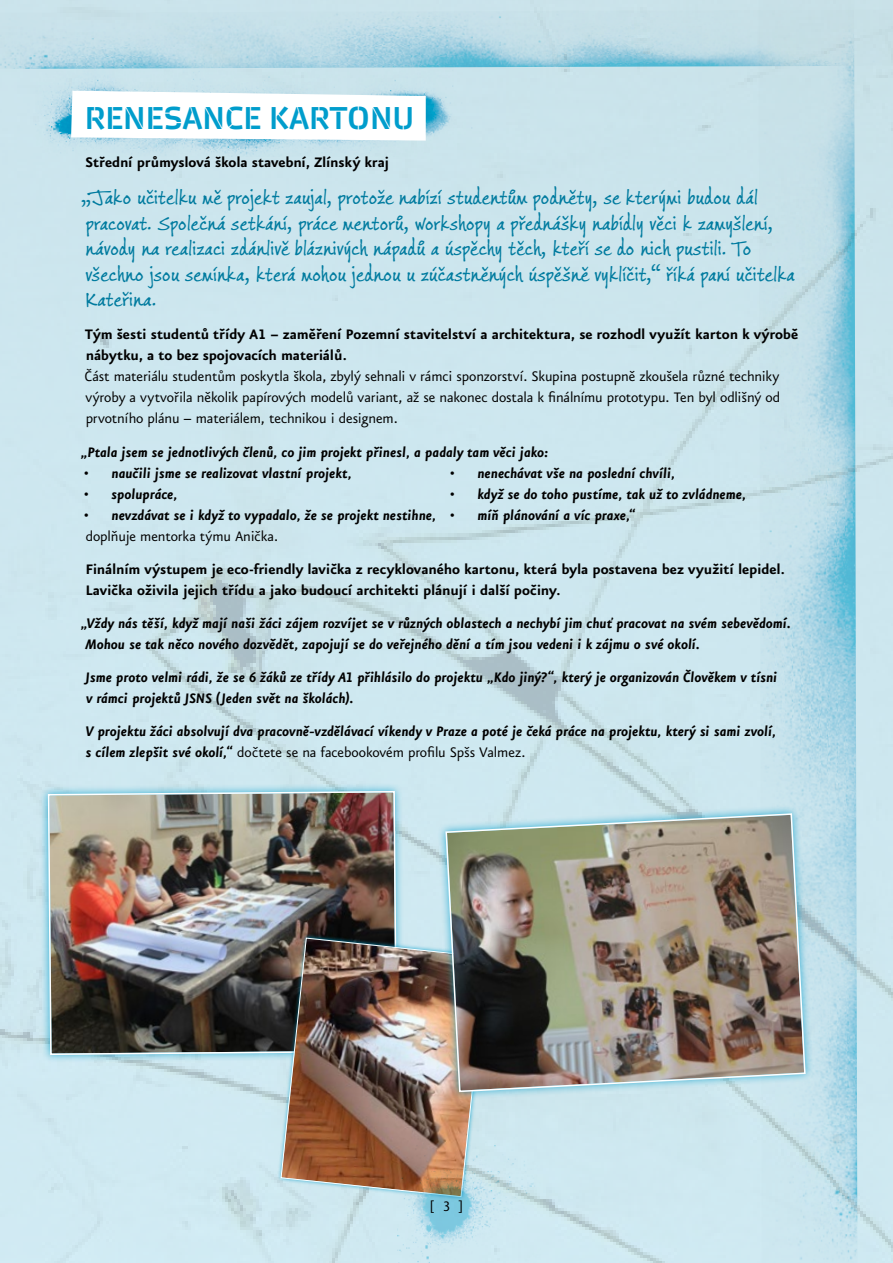
<style>
.page{position:relative;width:893px;height:1263px;background:#fff}
.page>*{position:absolute;margin:0;border:0;box-sizing:border-box;transform-origin:0 0}
.t1{font:31.5px "Vida Stencil 33 Pro";color:#009dcc}
.t2{font:21px/25.5px "Jimmy Crack Corn Pro";letter-spacing:.02em;color:#007b9f}
.t3{font:italic 700 16.5px/21px "Eureka Sans OT";letter-spacing:-.005em;color:#000}
.t4{font:700 16.5px/21px "Eureka Sans OT";letter-spacing:-.01em;color:#000}
.t5{font:16.5px/21px "Eureka Sans OT";letter-spacing:-.01em;color:#000;text-align:justify}
.s1{font-weight:400;font-style:normal}
</style>
<div class="page">
<img style="left:0;top:0;width:893px;height:1263px">
<div style="left:40px;top:783px;width:365px;height:280px;background:#009dcc;opacity:.75"></div>
<img style="left:47px;top:790px;width:351px;height:473px">
<div style="left:277px;top:934px;width:214px;height:267px;background:#009dcc;opacity:.75"></div>
<img style="left:280px;top:937px;width:165px;height:260px">
<div style="left:437px;top:805px;width:377px;height:295px;background:#009dcc;opacity:.75"></div>
<img style="left:445px;top:812px;width:361px;height:337px">
<img style="left:36px;top:65px;width:458px;height:92px">
<svg style="left:71px;top:91px;width:355px;height:50px"></svg>
<img style="left:398px;top:1128px;width:143px;height:135px">
<h1 class="t1" style="left:85px;top:98px;width:331px">RENESANCE KARTONU</h1>
<p class="t4" style="left:86px;top:152px;width:305px">Střední průmyslová škola stavební, Zlínský kraj</p>
<p class="t2" style="left:81px;top:186px;width:715px">„Jako učitelku mě projekt zaujal, protože nabízí studentům podněty, se kterými budou dál pracovat. Společná setkání, práce mentorů, workshopy a přednášky nabídly věci k zamyšlení, návody na realizaci zdánlivě bláznivých nápadů a úspěchy těch, kteří se do nich pustili. To všechno jsou semínka, která mohou jednou u zúčastněných úspěšně vyklíčit,“ říká paní učitelka Kateřina.</p>
<p class="t4" style="left:85px;top:325px;width:715px">Tým šesti studentů třídy A1 – zaměření Pozemní stavitelství a architektura, se rozhodl využít karton k výrobě nábytku, a to bez spojovacích materiálů.</p>
<p class="t5" style="left:85px;top:367px;width:697px">Část materiálu studentům poskytla škola, zbylý sehnali v rámci sponzorství. Skupina postupně zkoušela různé techniky výroby a vytvořila několik papírových modelů variant, až se nakonec dostala k finálnímu prototypu. Ten byl odlišný od prvotního plánu – materiálem, technikou i designem.</p>
<p class="t3" style="left:80px;top:442px;width:469px">„Ptala jsem se jednotlivých členů, co jim projekt přinesl, a padaly tam věci jako:</p>
<p class="t3" style="left:84px;top:463px;width:270px"><span class="s1">•</span> naučili jsme se realizovat vlastní projekt,</p>
<p class="t3" style="left:84px;top:484px;width:96px"><span class="s1">•</span> spolupráce,</p>
<p class="t3" style="left:84px;top:505px;width:354px"><span class="s1">•</span> nevzdávat se i když to vypadalo, že se projekt nestihne,</p>
<p class="t3" style="left:449px;top:463px;width:227px"><span class="s1">•</span> nenechávat vše na poslední chvíli,</p>
<p class="t3" style="left:449px;top:484px;width:298px"><span class="s1">•</span> když se do toho pustíme, tak už to zvládneme,</p>
<p class="t3" style="left:449px;top:505px;width:188px"><span class="s1">•</span> míň plánování a víc praxe,“</p>
<p class="t5" style="left:86px;top:526px;width:194px">doplňuje mentorka týmu Anička.</p>
<p class="t4" style="left:85px;top:559px;width:701px">Finálním výstupem je eco-friendly lavička z recyklovaného kartonu, která byla postavena bez využití lepidel.<br>Lavička oživila jejich třídu a jako budoucí architekti plánují i další počiny.</p>
<p class="t3" style="left:80px;top:613px;width:712px">„Vždy nás těší, když mají naši žáci zájem rozvíjet se v různých oblastech a nechybí jim chuť pracovat na svém sebevědomí.<br>Mohou se tak něco nového dozvědět, zapojují se do veřejného dění a tím jsou vedeni i k zájmu o své okolí.</p>
<p class="t3" style="left:86px;top:667px;width:693px">Jsme proto velmi rádi, že se 6 žáků ze třídy A1 přihlásilo do projektu „Kdo jiný?“, který je organizován Člověkem v tísni v rámci projektů JSNS (Jeden svět na školách).</p>
<p class="t3" style="left:86px;top:721px;width:692px">V projektu žáci absolvují dva pracovně-vzdělávací víkendy v Praze a poté je čeká práce na projektu, který si sami zvolí, s cílem zlepšit své okolí,“ <span class="s1">dočtete se na facebookovém profilu Spšs Valmez.</span></p>
<p class="t5" style="left:430px;top:1196px;width:35px">[3]</p>
</div>
